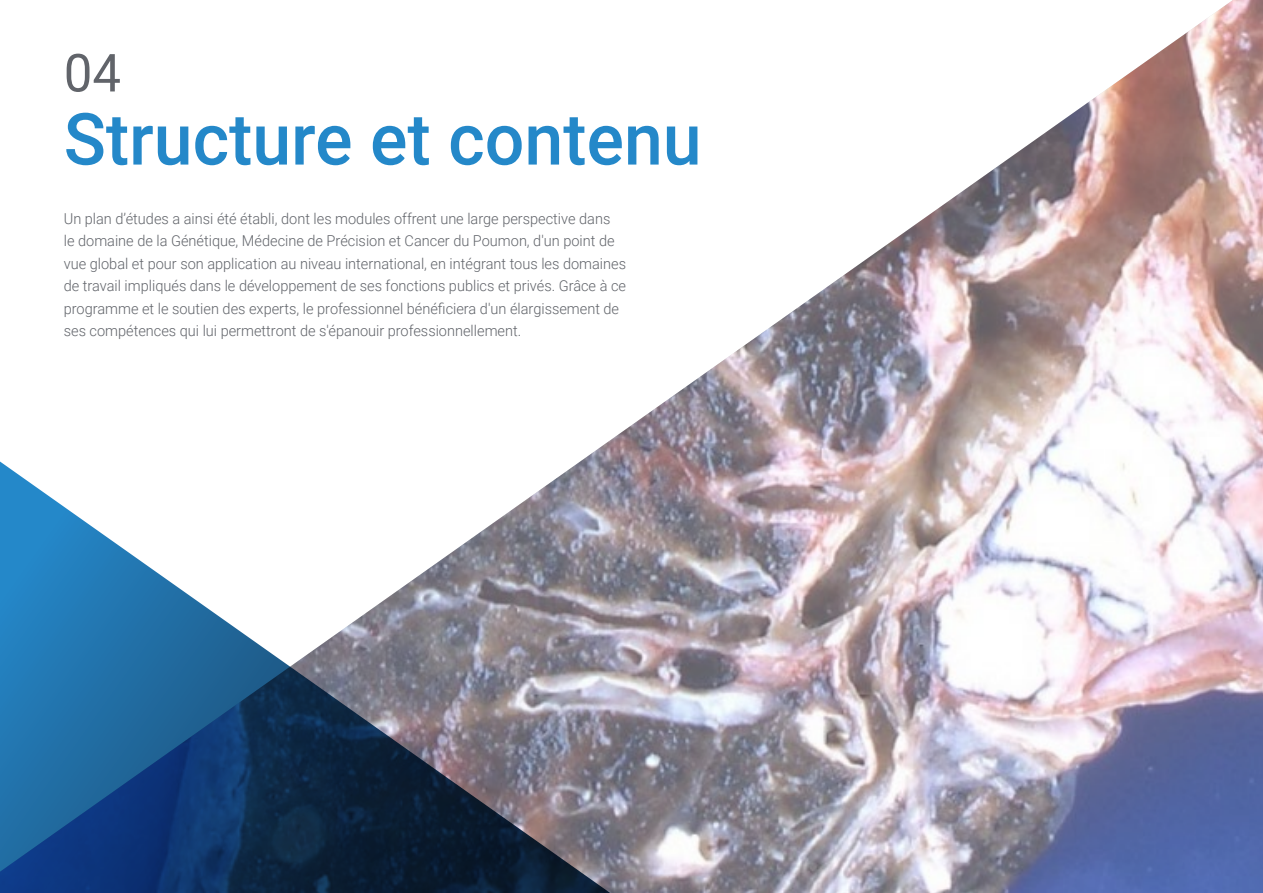
<style>
.page{position:relative;width:1263px;height:893px;background:#fff}
.page>*{position:absolute;margin:0;border:0;box-sizing:border-box;transform-origin:0 0}
.t1{font:500 72px "Roboto";color:#2488c9}
.t2{font:52.5px "Roboto";color:#61646a}
.t3{font:300 15px/22.5px "Roboto";color:#61646a}
</style>
<div class="page">
<img style="left:602px;top:0;width:661px;height:893px">
<svg style="left:0;top:446px;width:640px;height:447px"></svg>
<h2 class="t2" style="left:64px;top:36px;width:59px">04</h2>
<h1 class="t1" style="left:64px;top:89px;width:639px">Structure et contenu</h1>
<p class="t3" style="left:64px;top:207px;width:564px">Un plan d’études a ainsi été établi, dont les modules offrent une large perspective dans<br>le domaine de la Génétique, Médecine de Précision et Cancer du Poumon, d'un point de vue global et pour son application au niveau international, en intégrant tous les domaines de travail impliqués dans le développement de ses fonctions publics et privés. Grâce à ce programme et le soutien des experts, le professionnel bénéficiera d'un élargissement de ses compétences qui lui permettront de s'épanouir professionnellement.</p>
</div>
